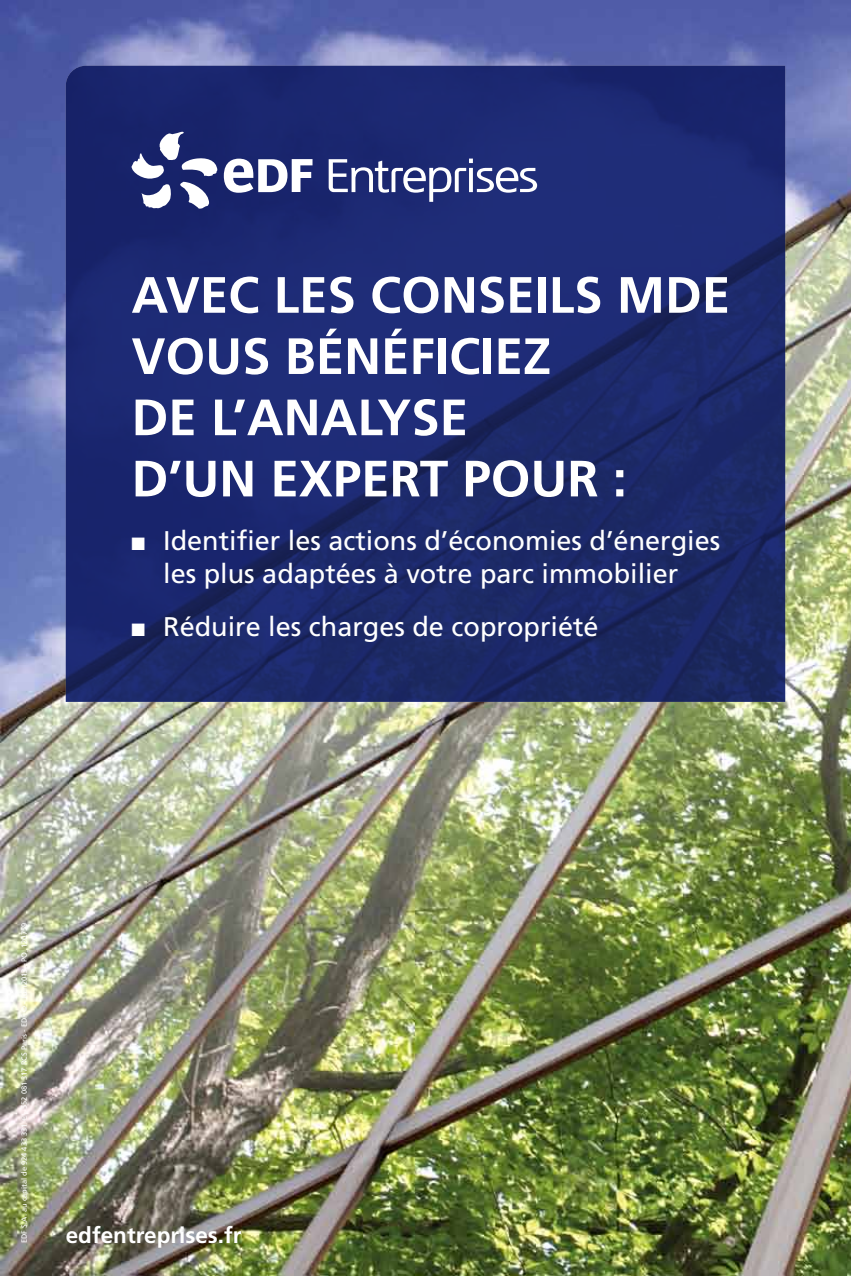
<style>
.page{position:relative;width:851px;height:1276px;background:#fff}
.page>*{position:absolute;margin:0;border:0;box-sizing:border-box;transform-origin:0 0}
.t1{font:700 51px/61.2px "Frutiger";color:#fff}
.t2{font:27px/32.4px "Frutiger";color:#fff;text-align:center}
.t3{font:700 22.5px "Frutiger";color:#fff}
.t4{font:7.5px "Frutiger";color:#fff}
.s1{font-family:"Euro Sans"}
</style>
<div class="page">
<img style="left:0;top:0;width:850px;height:1276px">
<svg style="left:66px;top:66px;width:719px;height:636px;background:#1c286d"></svg>
<svg style="left:131px;top:131px;width:86px;height:78px"></svg>
<svg style="left:224px;top:159px;width:88px;height:34px"></svg>
<svg style="left:328px;top:159px;width:209px;height:43px"></svg>
<h1 class="t1" style="left:131px;top:265px;width:593px">AVEC LES CONSEILS MDE<br>VOUS BÉNÉFICIEZ<br>DE L’ANALYSE<br>D’UN EXPERT POUR :</h1>
<p class="t2" style="left:131px;top:524px;width:590px">■ Identifier les actions d’économies d’énergies les plus adaptées à votre parc immobilier</p>
<p class="t2" style="left:131px;top:611px;width:468px">■ Réduire les charges de copropriété</p>
<p class="t4" style="left:20px;top:1243px;width:322px;rotate:-90deg">EDF S.A. au capital de 924 433 331 <span class="s1">e</span> - 552 081 317 RCS Paris - EDF © - Juin2013 - PO_120759</p>
<p class="t3" style="left:66px;top:1222px;width:177px">EDFENTREPRISES.FR</p>
</div>
